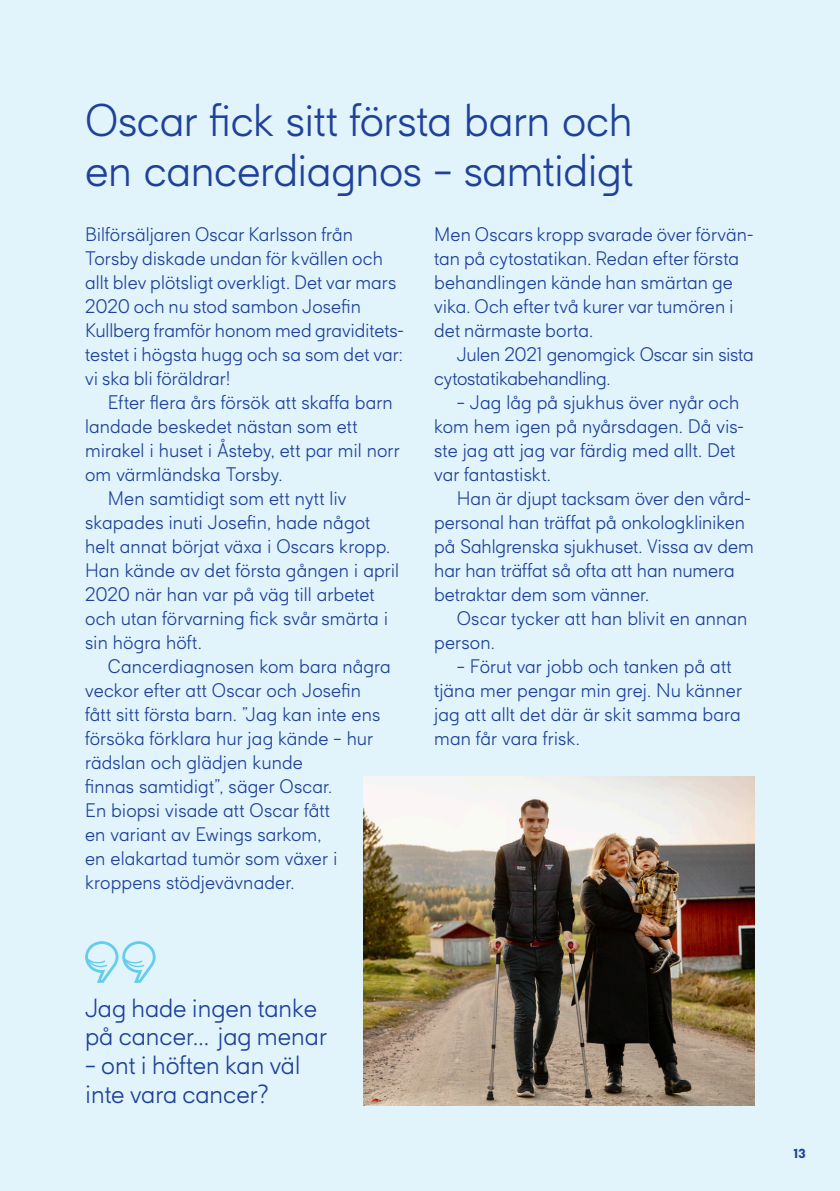
<style>
.page{position:relative;width:840px;height:1191px;background:#fff}
.page>*{position:absolute;margin:0;border:0;box-sizing:border-box;transform-origin:0 0}
.Rubrik_1{font:300 42px/50.4px "Cancerfonden Sans";letter-spacing:-.01em;color:#20419a}
.t1{font:300 24px/28.8px "Cancerfonden Sans";color:#20419a}
.Bröd_-_indrag{font:300 18px/24px "Cancerfonden Sans";color:#20419a}
.Bröd{font:300 18px/24px "Cancerfonden Sans";letter-spacing:.005em;color:#20419a}
.Bröd_-_indrag-2{font:300 18px/24px "Cancerfonden Sans";letter-spacing:-.02em;color:#20419a}
.t2{font:700 12px "Cancerfonden Sans";color:#20419a}
</style>
<div class="page">
<div style="left:0;top:0;width:839px;height:1191px;background:#e1f4fc"></div>
<svg style="left:85px;top:941px;width:71px;height:42px"></svg>
<img style="left:363px;top:777px;width:391px;height:329px">
<p class="Rubrik_1" style="left:85px;top:95px;width:549px">Oscar fick sitt första barn och en cancerdiagnos – samtidigt</p>
<p class="Bröd" style="left:85px;top:223px;width:320px">Bilförsäljaren Oscar Karlsson från Torsby diskade undan för kvällen och allt blev plötsligt overkligt. Det var mars 2020 och nu stod sambon Josefin Kullberg framför honom med graviditets&shy;testet i högsta hugg och sa som det var: vi ska bli föräldrar!</p>
<p class="Bröd_-_indrag" style="left:85px;top:391px;width:316px;text-indent:23px">Efter flera års försök att skaffa barn landade beskedet nästan som ett mirakel i huset i Åsteby, ett par mil norr om värmländska Torsby.</p>
<p class="Bröd_-_indrag" style="left:85px;top:487px;width:315px;text-indent:23px">Men samtidigt som ett nytt liv skapades inuti Josefin, hade något helt annat börjat växa i Oscars kropp.<br>Han kände av det första gången i april<br>2020 när han var på väg till arbetet och utan förvarning fick svår smärta i sin högra höft.</p>
<p class="Bröd_-_indrag" style="left:85px;top:655px;width:307px;text-indent:23px">Cancerdiagnosen kom bara några veckor efter att Oscar och Josefin fått sitt första barn. ”Jag kan inte ens försöka förklara hur jag kände – hur rädslan och glädjen kunde<br>finnas samtidigt”, säger Oscar.<br>En biopsi visade att Oscar fått<br>en variant av Ewings sarkom,<br>en elakartad tumör som växer i kroppens stödjevävnader.</p>
<p class="Bröd" style="left:434px;top:223px;width:321px">Men Oscars kropp svarade över förvän&shy;tan på cytostatikan. Redan efter första behandlingen kände han smärtan ge vika. Och efter två kurer var tumören i det närmaste borta.</p>
<p class="Bröd_-_indrag-2" style="left:434px;top:343px;width:321px;text-indent:23px">Julen 2021 genomgick Oscar sin sista cytostatikabehandling.</p>
<p class="Bröd_-_indrag" style="left:434px;top:391px;width:311px;text-indent:23px">– Jag låg på sjukhus över nyår och kom hem igen på nyårsdagen. Då vis&shy;ste jag att jag var färdig med allt. Det var fantastiskt.</p>
<p class="Bröd_-_indrag" style="left:434px;top:487px;width:321px;text-indent:23px">Han är djupt tacksam över den vård&shy;personal han träffat på onkologkliniken på Sahlgrenska sjukhuset. Vissa av dem har han träffat så ofta att han numera betraktar dem som vänner.</p>
<p class="Bröd_-_indrag" style="left:434px;top:607px;width:314px;text-indent:23px">Oscar tycker att han blivit en annan person.</p>
<p class="Bröd_-_indrag" style="left:434px;top:655px;width:309px;text-indent:23px">– Förut var jobb och tanken på att tjäna mer pengar min grej. Nu känner jag att allt det där är skit samma bara man får vara frisk.</p>
<p class="t1" style="left:85px;top:993px;width:243px">Jag hade ingen tanke på cancer… jag menar</p>
<p class="t1" style="left:85px;top:1051px;width:216px">– ont i höften kan väl inte vara cancer?</p>
<p class="t2" style="left:792px;top:1144px;width:14px">13</p>
</div>
